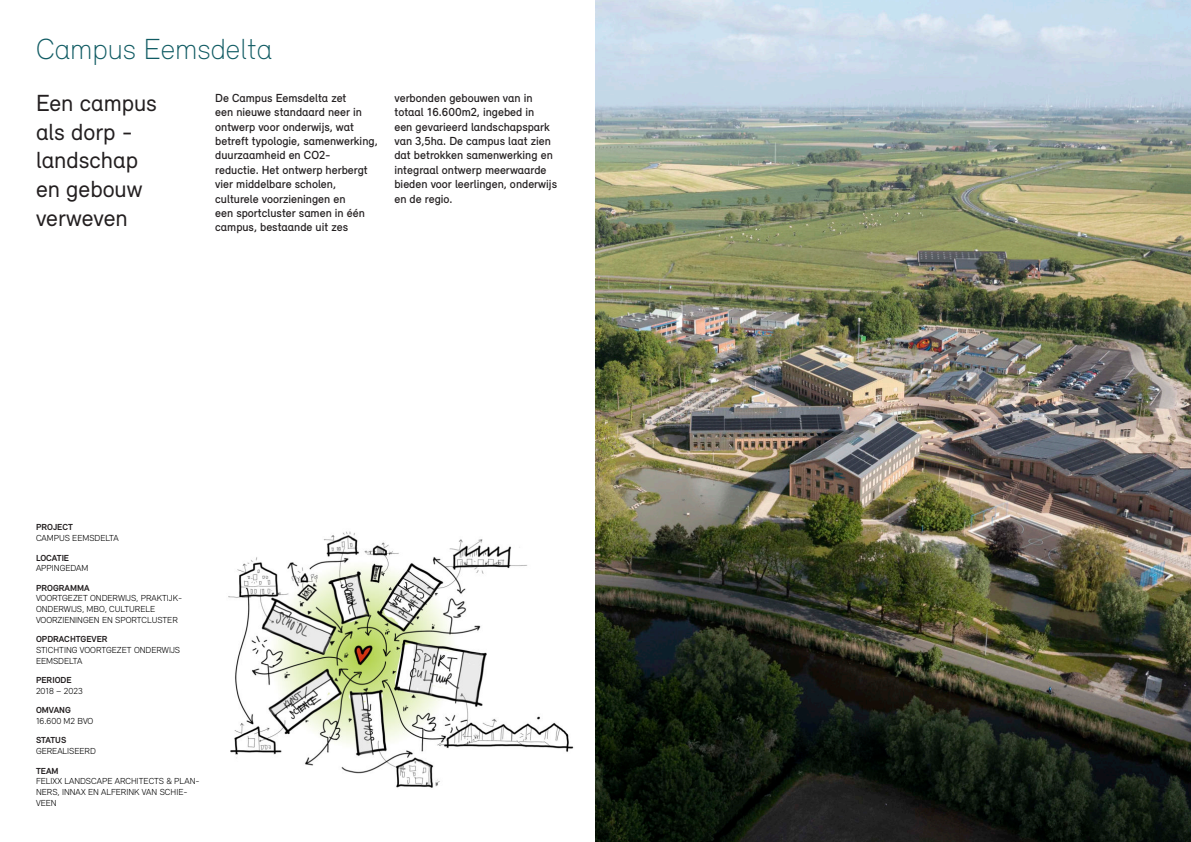
<style>
.page{position:relative;width:1191px;height:842px;background:#fff}
.page>*{position:absolute;margin:0;border:0;box-sizing:border-box;transform-origin:0 0}
.t1{font:100 30px "Relevant";color:#105b63}
.t2{font:24px/28.8px "Relevant";color:#231f20}
.t3{font:500 12px/14.4px "Relevant";color:#231f20}
.t4{font:300 9px/10.8px "Relevant";color:#000}
.t5{font:300 9px/10.8px "Relevant";color:#000001}
.t6{font:700 9px "Relevant";color:#231f20}
</style>
<div class="page">
<img style="left:595px;top:0;width:595px;height:842px">
<img style="left:228px;top:531px;width:346px;height:257px">
<h1 class="t1" style="left:36px;top:38px;width:238px">Campus Eemsdelta</h1>
<h2 class="t2" style="left:36px;top:91px;width:122px">Een campus als dorp - landschap en gebouw verweven</h2>
<p class="t3" style="left:215px;top:92px;width:164px">De Campus Eemsdelta zet<br>een nieuwe standaard neer in ontwerp voor onderwijs, wat betreft typologie, samenwerking, duurzaamheid en CO2-<br>reductie. Het ontwerp herbergt vier middelbare scholen, culturele voorzieningen en<br>een sportcluster samen in één campus, bestaande uit zes</p>
<p class="t3" style="left:394px;top:92px;width:164px">verbonden gebouwen van in totaal 16.600m2, ingebed in<br>een gevarieerd landschapspark van 3,5ha. De campus laat zien dat betrokken samenwerking en integraal ontwerp meerwaarde bieden voor leerlingen, onderwijs en de regio.</p>
<p class="t6" style="left:36px;top:524px;width:38px">PROJECT</p>
<p class="t4" style="left:36px;top:533px;width:84px">CAMPUS EEMSDELTA</p>
<p class="t6" style="left:36px;top:554px;width:35px">LOCATIE</p>
<p class="t5" style="left:36px;top:563px;width:54px">APPINGEDAM</p>
<p class="t6" style="left:36px;top:584px;width:55px">PROGRAMMA</p>
<p class="t4" style="left:36px;top:594px;width:148px">VOORTGEZET ONDERWIJS, PRAKTIJK-<br>ONDERWIJS, MBO, CULTURELE<br>VOORZIENINGEN EN SPORTCLUSTER</p>
<p class="t6" style="left:36px;top:636px;width:73px">OPDRACHTGEVER</p>
<p class="t4" style="left:36px;top:645px;width:146px">STICHTING VOORTGEZET ONDERWIJS<br>EEMSDELTA</p>
<p class="t6" style="left:36px;top:677px;width:37px">PERIODE</p>
<p class="t4" style="left:36px;top:686px;width:48px">2018 – 2023</p>
<p class="t6" style="left:36px;top:707px;width:36px">OMVANG</p>
<p class="t5" style="left:36px;top:716px;width:59px">16.600 M2 BVO</p>
<p class="t6" style="left:36px;top:737px;width:32px">STATUS</p>
<p class="t4" style="left:36px;top:746px;width:61px">GEREALISEERD</p>
<p class="t6" style="left:36px;top:767px;width:24px">TEAM</p>
<p class="t5" style="left:36px;top:776px;width:165px">FELIXX LANDSCAPE ARCHITECTS &amp; PLAN-<br>NERS, INNAX EN ALFERINK VAN SCHIE-<br>VEEN</p>
</div>
